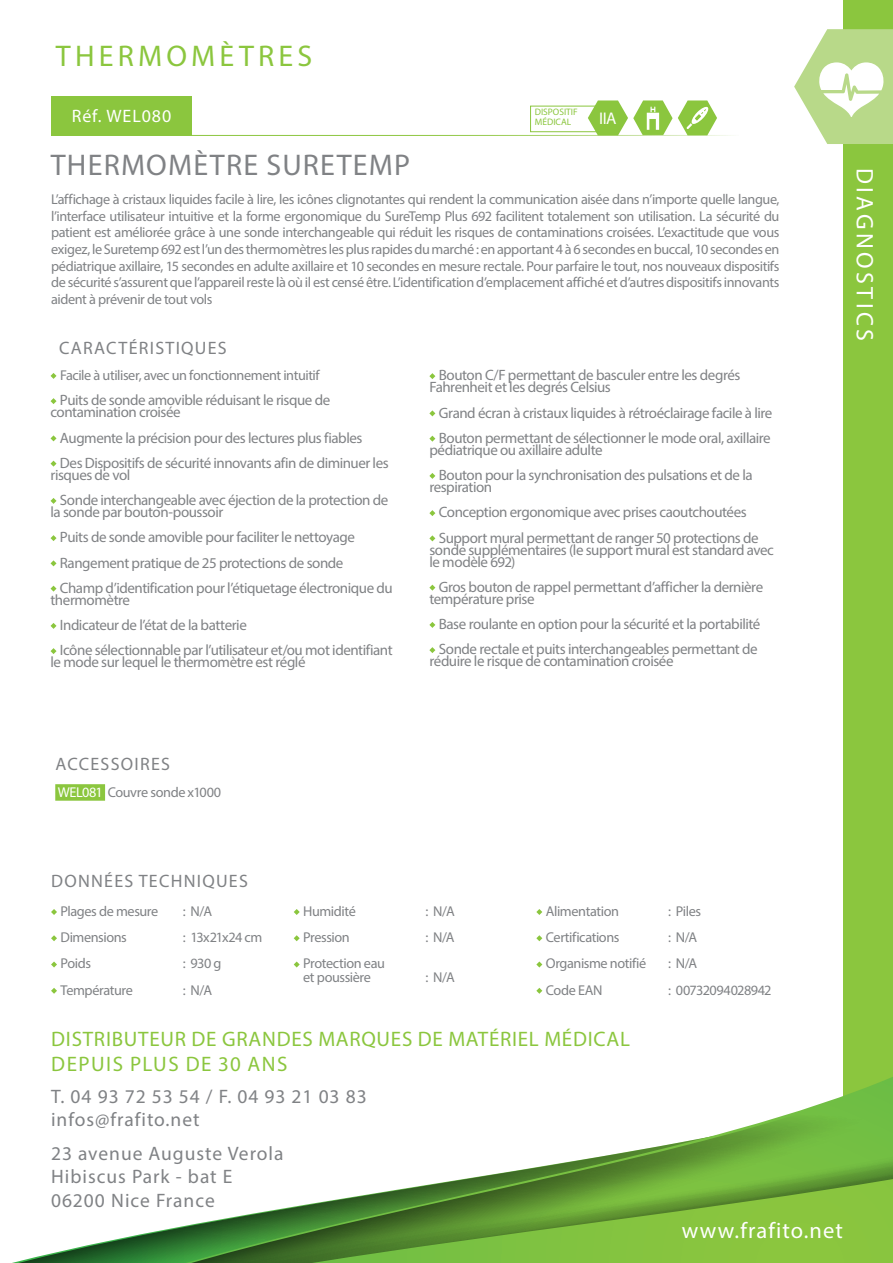
<style>
.page{position:relative;width:893px;height:1263px;background:#fff}
.page>*{position:absolute;margin:0;border:0;box-sizing:border-box;transform-origin:0 0}
.t1{font:30px "Myriad Pro";letter-spacing:.04em;color:#808285}
.t2{font:30px "Myriad Pro";letter-spacing:.14em;color:#8bc63e}
.t3{font:24px "Myriad Pro";letter-spacing:.14em;color:#fff}
.t4{font:22.5px "Myriad Pro";letter-spacing:.05em;color:#fff}
.t5{font:21px "Myriad Pro";letter-spacing:.035em;color:#8bc63e}
.t6{font:21px "Myriad Pro";letter-spacing:.07em;color:#8bc63e}
.t7{font:19.5px/23.4px "Myriad Pro";letter-spacing:.05em;color:#808285}
.t8{font:18px "Myriad Pro";letter-spacing:.07em;color:#808285}
.t9{font:18px "Myriad Pro";letter-spacing:.05em;color:#fff}
.t10{font:16.95px "Myriad Pro";color:#fff}
.t11{font:15px/12px "Myriad Pro";letter-spacing:-.03em;color:#808285}
.t12{font:14.25px/16.8px "Myriad Pro";letter-spacing:-.03em;color:#808285;text-align:justify}
.t13{font:9.45px "Myriad Pro";color:#8bc63e}
.s1{color:#fff}
</style>
<div class="page">
<div style="left:843px;top:0;width:50px;height:1263px;background:#8bc63e"></div>
<div style="left:51px;top:97px;width:141px;height:39px;background:#8bc63e"></div>
<hr style="left:51px;top:135px;width:690px;height:1px;background:#fff">
<div style="left:530px;top:106px;width:79px;height:26px;border:1px solid #8bc63e"></div>
<svg style="left:51px;top:373px;width:6px;height:6px"></svg>
<svg style="left:51px;top:398px;width:6px;height:6px"></svg>
<svg style="left:51px;top:435px;width:6px;height:6px"></svg>
<svg style="left:51px;top:461px;width:6px;height:6px"></svg>
<svg style="left:51px;top:498px;width:6px;height:6px"></svg>
<svg style="left:51px;top:535px;width:6px;height:6px"></svg>
<svg style="left:51px;top:560px;width:6px;height:6px"></svg>
<svg style="left:51px;top:586px;width:6px;height:6px"></svg>
<svg style="left:51px;top:623px;width:6px;height:6px"></svg>
<svg style="left:51px;top:648px;width:6px;height:6px"></svg>
<svg style="left:429px;top:373px;width:6px;height:6px"></svg>
<svg style="left:429px;top:410px;width:6px;height:6px"></svg>
<svg style="left:429px;top:436px;width:6px;height:6px"></svg>
<svg style="left:429px;top:473px;width:6px;height:6px"></svg>
<svg style="left:429px;top:510px;width:6px;height:6px"></svg>
<svg style="left:429px;top:535px;width:6px;height:6px"></svg>
<svg style="left:429px;top:585px;width:6px;height:6px"></svg>
<svg style="left:429px;top:622px;width:6px;height:6px"></svg>
<svg style="left:429px;top:647px;width:6px;height:6px"></svg>
<svg style="left:794px;top:29px;width:99px;height:115px"></svg>
<svg style="left:12px;top:1077px;width:881px;height:186px"></svg>
<svg style="left:312px;top:1179px;width:581px;height:84px;background:#73ab3f"></svg>
<div style="left:55px;top:784px;width:50px;height:17px;background:#8bc63e"></div>
<svg style="left:51px;top:909px;width:6px;height:6px"></svg>
<svg style="left:51px;top:935px;width:6px;height:6px"></svg>
<svg style="left:51px;top:961px;width:6px;height:6px"></svg>
<svg style="left:51px;top:988px;width:6px;height:6px"></svg>
<svg style="left:294px;top:909px;width:6px;height:6px"></svg>
<svg style="left:294px;top:935px;width:6px;height:6px"></svg>
<svg style="left:294px;top:961px;width:6px;height:6px"></svg>
<svg style="left:536px;top:909px;width:6px;height:6px"></svg>
<svg style="left:536px;top:935px;width:6px;height:6px"></svg>
<svg style="left:536px;top:961px;width:6px;height:6px"></svg>
<svg style="left:536px;top:988px;width:6px;height:6px"></svg>
<svg style="left:588px;top:100px;width:129px;height:36px"></svg>
<p class="t2" style="left:56px;top:38px;width:258px">THERMOMÈTRES</p>
<p class="t9" style="left:72px;top:105px;width:101px">Réf. WEL080</p>
<p class="t1" style="left:51px;top:147px;width:361px">THERMOMÈTRE SURETEMP</p>
<p class="t13" style="left:535px;top:106px;width:45px">DISPOSITIF</p>
<p class="t13" style="left:535px;top:116px;width:38px">MÉDICAL</p>
<p class="t10" style="left:599px;top:108px;width:19px">IIA</p>
<p class="t12" style="left:51px;top:190px;width:730px">L’affichage à cristaux liquides facile à lire, les icônes clignotantes qui rendent la communication aisée dans n’importe quelle langue, l’interface utilisateur intuitive et la forme ergonomique du SureTemp Plus 692 facilitent totalement son utilisation. La sécurité du patient est améliorée grâce à une sonde interchangeable qui réduit les risques de contaminations croisées. L’exactitude que vous exigez, le Suretemp 692 est l’un des thermomètres les plus rapides du marché : en apportant 4 à 6 secondes en buccal, 10 secondes en pédiatrique axillaire, 15 secondes en adulte axillaire et 10 secondes en mesure rectale. Pour parfaire le tout, nos nouveaux dispositifs de sécurité s’assurent que l’appareil reste là où il est censé être. L’identification d’emplacement affiché et d’autres dispositifs innovants aident à prévenir de tout vols</p>
<p class="t8" style="left:59px;top:337px;width:169px">CARACTÉRISTIQUES</p>
<p class="t12" style="left:60px;top:366px;width:261px">Facile à utiliser, avec un fonctionnement intuitif</p>
<p class="t11" style="left:51px;top:394px;width:281px;text-indent:9px">Puits de sonde amovible réduisant le risque de contamination croisée</p>
<p class="t11" style="left:60px;top:431px;width:304px">Augmente la précision pour des lectures plus fiables</p>
<p class="t11" style="left:51px;top:457px;width:340px;text-indent:9px">Des Dispositifs de sécurité innovants afin de diminuer les risques de vol</p>
<p class="t11" style="left:51px;top:494px;width:339px;text-indent:9px">Sonde interchangeable avec éjection de la protection de la sonde par bouton-poussoir</p>
<p class="t11" style="left:60px;top:531px;width:297px">Puits de sonde amovible pour faciliter le nettoyage</p>
<p class="t11" style="left:60px;top:556px;width:285px">Rangement pratique de 25 protections de sonde</p>
<p class="t11" style="left:51px;top:582px;width:344px;text-indent:9px">Champ d’identification pour l’étiquetage électronique du thermomètre</p>
<p class="t11" style="left:60px;top:619px;width:188px">Indicateur de l’état de la batterie</p>
<p class="t11" style="left:51px;top:644px;width:344px;text-indent:9px">Icône sélectionnable par l’utilisateur et/ou mot identifiant le mode sur lequel le thermomètre est réglé</p>
<p class="t11" style="left:429px;top:369px;width:312px;text-indent:9px">Bouton C/F permettant de basculer entre les degrés<br>Fahrenheit et les degrés Celsius</p>
<p class="t11" style="left:439px;top:406px;width:335px">Grand écran à cristaux liquides à rétroéclairage facile à lire</p>
<p class="t11" style="left:429px;top:432px;width:343px;text-indent:9px">Bouton permettant de sélectionner le mode oral, axillaire pédiatrique ou axillaire adulte</p>
<p class="t11" style="left:429px;top:469px;width:325px;text-indent:9px">Bouton pour la synchronisation des pulsations et de la respiration</p>
<p class="t11" style="left:439px;top:506px;width:309px">Conception ergonomique avec prises caoutchoutées</p>
<p class="t11" style="left:429px;top:531px;width:346px;text-indent:9px">Support mural permettant de ranger 50 protections de sonde supplémentaires (le support mural est standard avec le modèle 692)</p>
<p class="t11" style="left:429px;top:581px;width:335px;text-indent:9px">Gros bouton de rappel permettant d’afficher la dernière température prise</p>
<p class="t11" style="left:439px;top:618px;width:323px">Base roulante en option pour la sécurité et la portabilité</p>
<p class="t11" style="left:429px;top:643px;width:330px;text-indent:9px">Sonde rectale et puits interchangeables permettant de réduire le risque de contamination croisée</p>
<p class="t3" style="left:880px;top:168px;width:174px;rotate:90deg">DIAGNOSTICS</p>
<p class="t8" style="left:55px;top:753px;width:116px">ACCESSOIRES</p>
<p class="t12" style="left:58px;top:783px;width:165px"><span class="s1">WEL081</span> Couvre sonde x1000</p>
<p class="t8" style="left:51px;top:869px;width:198px">DONNÉES TECHNIQUES</p>
<p class="t12" style="left:61px;top:902px;width:99px">Plages de mesure</p>
<p class="t12" style="left:183px;top:902px;width:31px">: N/A</p>
<p class="t12" style="left:61px;top:929px;width:68px">Dimensions</p>
<p class="t12" style="left:183px;top:929px;width:81px">: 13x21x24 cm</p>
<p class="t12" style="left:61px;top:955px;width:32px">Poids</p>
<p class="t12" style="left:183px;top:955px;width:40px">: 930 g</p>
<p class="t12" style="left:61px;top:981px;width:74px">Température</p>
<p class="t12" style="left:183px;top:981px;width:31px">: N/A</p>
<p class="t12" style="left:303px;top:902px;width:54px">Humidité</p>
<p class="t12" style="left:425px;top:902px;width:31px">: N/A</p>
<p class="t12" style="left:303px;top:929px;width:48px">Pression</p>
<p class="t12" style="left:425px;top:929px;width:31px">: N/A</p>
<p class="t12" style="left:303px;top:957px;width:83px;line-height:13.5px">Protection eau et poussière</p>
<p class="t12" style="left:425px;top:968px;width:31px">: N/A</p>
<p class="t12" style="left:546px;top:902px;width:75px">Alimentation</p>
<p class="t12" style="left:668px;top:902px;width:34px">: Piles</p>
<p class="t12" style="left:546px;top:929px;width:75px">Certifications</p>
<p class="t12" style="left:668px;top:929px;width:31px">: N/A</p>
<p class="t12" style="left:546px;top:955px;width:102px">Organisme notifié</p>
<p class="t12" style="left:668px;top:955px;width:31px">: N/A</p>
<p class="t12" style="left:546px;top:981px;width:58px">Code EAN</p>
<p class="t12" style="left:668px;top:981px;width:105px">: 00732094028942</p>
<p class="t5" style="left:51px;top:1026px;width:580px">DISTRIBUTEUR DE GRANDES MARQUES DE MATÉRIEL MÉDICAL</p>
<p class="t6" style="left:51px;top:1051px;width:238px">DEPUIS PLUS DE 30 ANS</p>
<p class="t7" style="left:51px;top:1084px;width:317px">T. 04 93 72 53 54 / F. 04 93 21 03 83</p>
<p class="t7" style="left:51px;top:1108px;width:150px">infos@frafito.net</p>
<p class="t7" style="left:51px;top:1141px;width:234px">23 avenue Auguste Verola</p>
<p class="t7" style="left:51px;top:1165px;width:183px">Hibiscus Park - bat E<br>06200 Nice France</p>
<p class="t4" style="left:682px;top:1216px;width:163px">www.frafito.net</p>
</div>
